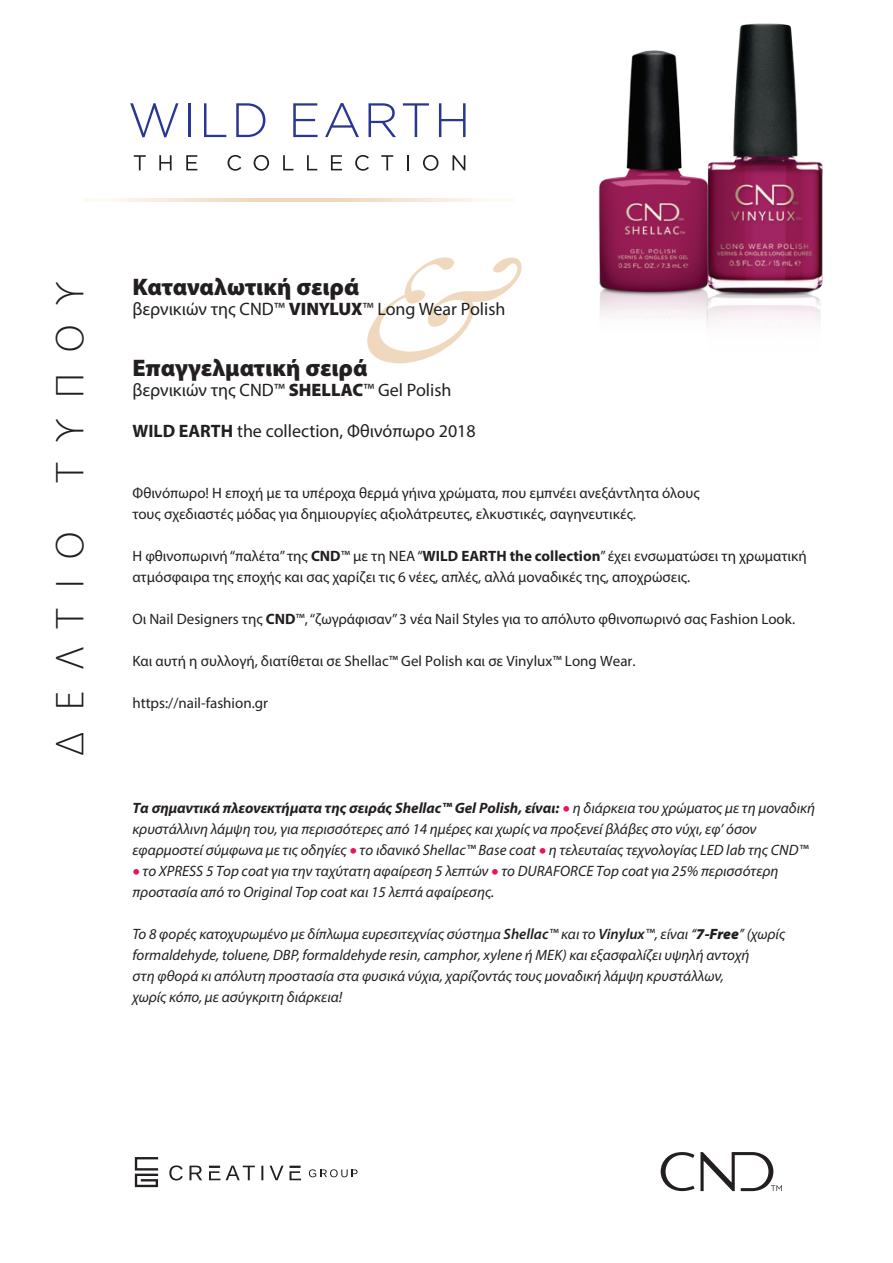
<style>
.page{position:relative;width:893px;height:1263px;background:#fff}
.page>*{position:absolute;margin:0;border:0;box-sizing:border-box;transform-origin:0 0}
.t1{font:italic 149.25px "UB Baskerville Italic";color:#f0d8be}
.t2{font:300 40.5px "Myriad Pro";letter-spacing:.52em;color:#231f20}
.t3{font:900 24px "Myriad Pro";color:#231f20}
.t4{font:18px "Myriad Pro";color:#231f20}
.t5{font:italic 15px/21px "Myriad Pro";color:#231f20}
.t6{font:15px/21px "Myriad Pro";color:#231f20}
.s1{font-weight:900}
.s2{font-weight:700}
.s3{font-size:27px;color:#ed1255}
.s4{font-weight:600}
</style>
<div class="page">
<svg style="left:169px;top:1165px;width:132px;height:15px"></svg>
<svg style="left:309px;top:1169px;width:49px;height:8px"></svg>
<svg style="left:135px;top:1157px;width:23px;height:30px"></svg>
<svg style="left:661px;top:1152px;width:33px;height:39px"></svg>
<svg style="left:700px;top:1152px;width:82px;height:39px"></svg>
<img style="left:598px;top:50px;width:100px;height:266px">
<img style="left:698px;top:23px;width:125px;height:301px">
<svg style="left:130px;top:103px;width:49px;height:34px"></svg>
<hr style="left:189px;top:103px;width:2px;height:34px;background:#2a3792">
<svg style="left:204px;top:103px;width:22px;height:34px"></svg>
<svg style="left:236px;top:103px;width:29px;height:34px"></svg>
<svg style="left:293px;top:103px;width:25px;height:34px"></svg>
<svg style="left:325px;top:103px;width:34px;height:34px"></svg>
<svg style="left:368px;top:103px;width:28px;height:34px"></svg>
<svg style="left:403px;top:103px;width:26px;height:34px"></svg>
<svg style="left:439px;top:103px;width:27px;height:34px"></svg>
<svg style="left:134px;top:155px;width:12px;height:15px"></svg>
<svg style="left:159px;top:155px;width:13px;height:15px"></svg>
<svg style="left:186px;top:155px;width:11px;height:15px"></svg>
<svg style="left:228px;top:155px;width:13px;height:16px"></svg>
<svg style="left:254px;top:155px;width:15px;height:16px"></svg>
<svg style="left:283px;top:155px;width:10px;height:15px"></svg>
<svg style="left:307px;top:155px;width:10px;height:15px"></svg>
<svg style="left:331px;top:155px;width:11px;height:15px"></svg>
<svg style="left:355px;top:155px;width:14px;height:16px"></svg>
<svg style="left:381px;top:155px;width:12px;height:15px"></svg>
<svg style="left:407px;top:155px;width:2px;height:15px"></svg>
<svg style="left:423px;top:155px;width:15px;height:16px"></svg>
<svg style="left:453px;top:155px;width:12px;height:15px"></svg>
<svg style="left:113px;top:198px;width:371px;height:4px"></svg>
<h2 class="t2" style="left:48px;top:755px;width:475px;rotate:-90deg">∆ΕΛΤΙΟ ΤΥΠΟΥ</h2>
<h1 class="t1" style="left:344px;top:223px;width:236px">&amp;</h1>
<h3 class="t3" style="left:132px;top:273px;width:228px">Καταναλωτική σειρά</h3>
<p class="t4" style="left:132px;top:298px;width:375px">βερνικιών της CND™ <span class="s1">VINYLUX</span>™ Long Wear Polish</p>
<h3 class="t3" style="left:132px;top:354px;width:236px">Επαγγελματική σειρά</h3>
<p class="t4" style="left:132px;top:379px;width:321px">βερνικιών της CND™ <span class="s1">SHELLAC</span>™ Gel Polish</p>
<p class="t4" style="left:132px;top:420px;width:345px"><span class="s2">WILD EARTH</span> the collection, Φθινόπωρο 2018</p>
<p class="t6" style="left:132px;top:483px;width:569px">Φθινόπωρο! Η εποχή με τα υπέροχα θερμά γήινα χρώματα, που εμπνέει ανεξάντλητα όλους τους σχεδιαστές μόδας για δημιουργίες αξιολάτρευτες, ελκυστικές, σαγηνευτικές.</p>
<p class="t6" style="left:132px;top:546px;width:676px">Η φθινοπωρινή ‘‘παλέτα’’ της <span class="s2">CND</span>™ με τη ΝΕΑ “<span class="s2">WILD EARTH the collection</span>” έχει ενσωματώσει τη χρωματική ατμόσφαιρα της εποχής και σας χαρίζει τις 6 νέες, απλές, αλλά μοναδικές της, αποχρώσεις.</p>
<p class="t6" style="left:132px;top:609px;width:664px">Οι Νail Designers της <span class="s2">CND</span>™, ‘‘ζωγράφισαν’’ 3 νέα Nail Styles για το απόλυτο φθινοπωρινό σας Fashion Look.</p>
<p class="t6" style="left:132px;top:651px;width:505px">Kαι αυτή η συλλογή, διατίθεται σε Shellac™ Gel Polish και σε Vinylux™ Long Wear.</p>
<p class="t6" style="left:132px;top:693px;width:137px">https://nail-fashion.gr</p>
<p class="t5" style="left:132px;top:798px;width:684px"><span class="s2">Τα σημαντικά πλεονεκτήματα της σειράς Shellac™ Gel Polish, είναι:</span> <span class="s3">•</span> η διάρκεια του χρώματος με τη μοναδική κρυστάλλινη λάμψη του, για περισσότερες από 14 ημέρες και χωρίς να προξενεί βλάβες στο νύχι, εφ’ όσον εφαρμοστεί σύμφωνα με τις οδηγίες <span class="s3">•</span> το ιδανικό Shellac™ Base coat <span class="s3">•</span> η τελευταίας τεχνολογίας LED lab της CND™</p>
<p class="t5" style="left:132px;top:861px;width:648px"><span class="s3">•</span> το ΧPRESS 5 Top coat για την ταχύτατη αφαίρεση 5 λεπτών <span class="s3">•</span> το DURAFORCE Top coat για 25% περισσότερη προστασία από το Οriginal Top coat και 15 λεπτά αφαίρεσης.</p>
<p class="t5" style="left:132px;top:923px;width:654px">Το 8 φορές κατοχυρωμένο με δίπλωμα ευρεσιτεχνίας σύστημα <span class="s4">Shellac</span>™ και το <span class="s4">Vinylux</span>™, είναι ‘‘<span class="s1">7-Free</span>’’ (χωρίς formaldehyde, toluene, DBP, formaldehyde resin, camphor, xylene ή MEK) και εξασφαλίζει υψηλή αντοχή<br>στη φθορά κι απόλυτη προστασία στα φυσικά νύχια, χαρίζοντάς τους μοναδική λάμψη κρυστάλλων,<br>χωρίς κόπο, με ασύγκριτη διάρκεια!</p>
</div>
